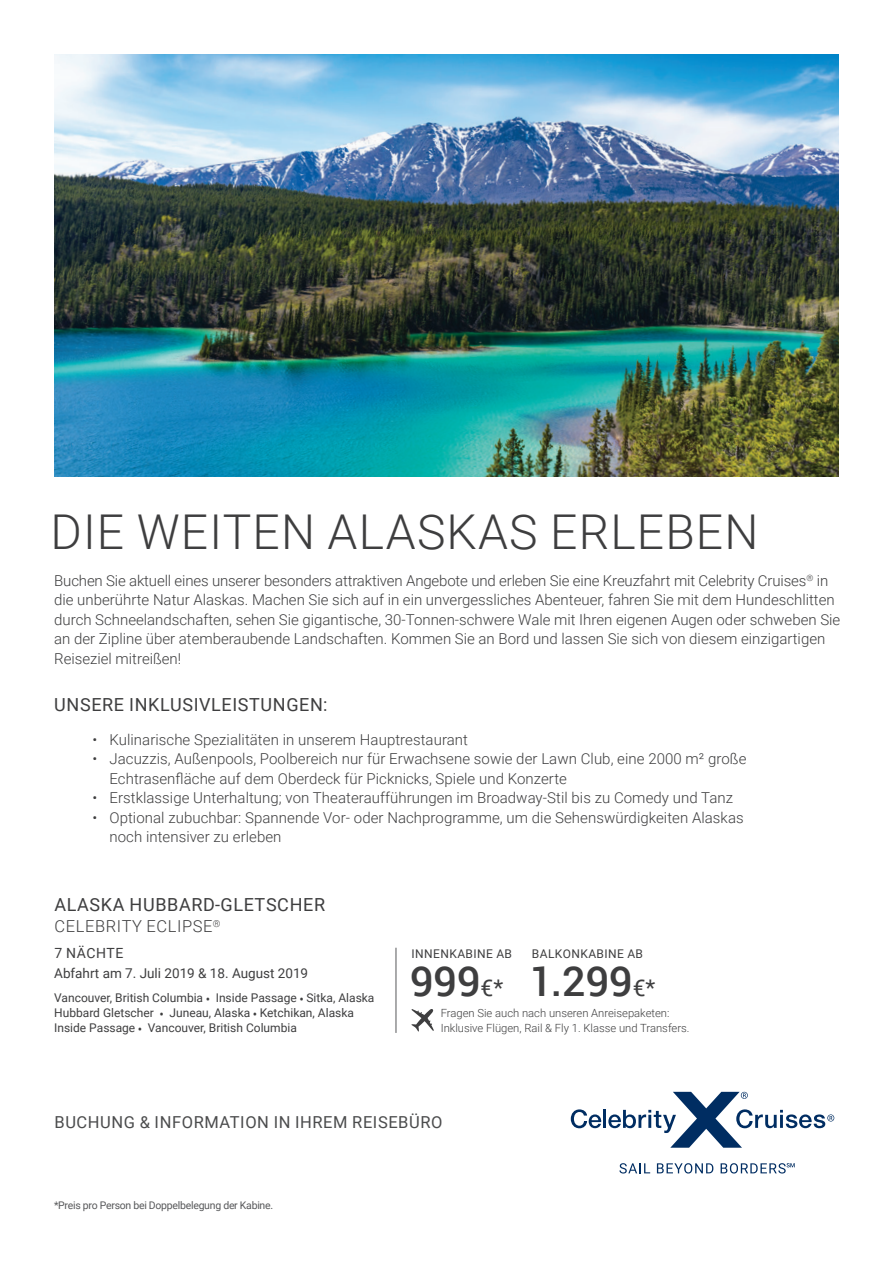
<style>
.page{position:relative;width:893px;height:1263px;background:#fff}
.page>*{position:absolute;margin:0;border:0;box-sizing:border-box;transform-origin:0 0}
.t1{font:300 48px "Roboto";letter-spacing:.025em;color:#3e3e3f}
.Itis_Precios{font:500 41.25px "Roboto";color:#3e3e3f}
.Itis_NombreIti{font:18px "Roboto";letter-spacing:.035em;color:#3e3e3f}
.t2{font:16.5px "Roboto";letter-spacing:.035em;color:#4b4c4d}
.Itis_NombreIti-2{font:300 16.5px "Roboto";letter-spacing:.035em;color:#3e3e3f}
.t3{font:300 15px/19.5px "Roboto";color:#3e3e3f}
.Itis_Tabla_Titular{font:13.95px "Roboto";letter-spacing:.035em;color:#3e3e3f}
.Itis_Tabla_Titular-2{font:13.5px "Roboto";color:#3e3e3f}
.Itis_Tabla_Titular-3{font:12px/15px "Roboto";color:#3e3e3f}
.Itis_Precios-2{font:12px "Roboto";letter-spacing:.035em;color:#3e3e3f}
.Itis_Tabla_Titular-4{font:300 11.25px/15px "Roboto";color:#3e3e3f}
.Copy{font:10.5px "Roboto";letter-spacing:-.025em;color:#57585a}
.s1{font-weight:400;font-size:22.95px}
.s2{font-family:"Darwin";font-weight:300;font-size:9px}
</style>
<div class="page">
<img style="left:54px;top:54px;width:785px;height:422px">
<svg style="left:571px;top:1109px;width:31px;height:19px"></svg>
<hr style="left:603px;top:1110px;width:3px;height:18px;background:#002d62">
<svg style="left:608px;top:1092px;width:226px;height:56px"></svg>
<svg style="left:619px;top:1163px;width:31px;height:10px"></svg>
<svg style="left:657px;top:1163px;width:56px;height:10px"></svg>
<svg style="left:721px;top:1163px;width:74px;height:10px"></svg>
<hr style="left:396px;top:948px;width:1px;height:85px;background:#57585a">
<svg style="left:411px;top:1009px;width:23px;height:23px"></svg>
<p class="t1" style="left:50px;top:498px;width:710px">DIE WEITEN ALASKAS ERLEBEN</p>
<p class="t3" style="left:54px;top:570px;width:788px">Buchen Sie aktuell eines unserer besonders attraktiven Angebote und erleben Sie eine Kreuzfahrt mit Celebrity Cruises<sup>®</sup> in die unberührte Natur Alaskas. Machen Sie sich auf in ein unvergessliches Abenteuer, fahren Sie mit dem Hundeschlitten durch Schneelandschaften, sehen Sie gigantische, 30-Tonnen-schwere Wale mit Ihren eigenen Augen oder schweben Sie an der Zipline über atemberaubende Landschaften. Kommen Sie an Bord und lassen Sie sich von diesem einzigartigen Reiseziel mitreißen!</p>
<p class="Itis_NombreIti" style="left:54px;top:692px;width:275px">UNSERE INKLUSIVLEISTUNGEN:</p>
<p class="t3" style="left:92px;top:729px;width:377px">• Kulinarische Spezialitäten in unserem Hauptrestaurant</p>
<p class="t3" style="left:109px;top:748px;width:638px;text-indent:-17px">• Jacuzzis, Außenpools, Poolbereich nur für Erwachsene sowie der Lawn Club, eine 2000 m² große<br>Echtrasenfläche auf dem Oberdeck für Picknicks, Spiele und Konzerte</p>
<p class="t3" style="left:92px;top:787px;width:642px">• Erstklassige Unterhaltung; von Theateraufführungen im Broadway-Stil bis zu Comedy und Tanz</p>
<p class="t3" style="left:109px;top:807px;width:636px;text-indent:-17px">• Optional zubuchbar: Spannende Vor- oder Nachprogramme, um die Sehenswürdigkeiten Alaskas noch intensiver zu erleben</p>
<p class="Itis_NombreIti" style="left:55px;top:892px;width:272px">ALASKA HUBBARD-GLETSCHER</p>
<p class="Itis_NombreIti-2" style="left:55px;top:915px;width:168px">CELEBRITY ECLIPSE<sup>®</sup></p>
<p class="Itis_Tabla_Titular" style="left:54px;top:943px;width:70px">7 NÄCHTE</p>
<p class="Itis_Tabla_Titular-2" style="left:54px;top:963px;width:255px">Abfahrt am 7. Juli 2019 &amp; 18. August 2019</p>
<p class="Itis_Precios" style="left:410px;top:952px;width:95px">999<span class="s1">€*</span></p>
<p class="Itis_Precios" style="left:530px;top:952px;width:127px">1.299<span class="s1">€*</span></p>
<p class="Itis_Precios-2" style="left:412px;top:945px;width:102px">INNENKABINE AB</p>
<p class="Itis_Precios-2" style="left:532px;top:945px;width:113px">BALKONKABINE AB</p>
<p class="Itis_Tabla_Titular-3" style="left:54px;top:989px;width:322px">Vancouver, British Columbia <span class="s2">•</span> Inside Passage <span class="s2">•</span> Sitka, Alaska<br>Hubbard Gletscher <span class="s2">•</span> Juneau, Alaska <span class="s2">•</span> Ketchikan, Alaska<br>Inside Passage <span class="s2">•</span> Vancouver, British Columbia</p>
<p class="Itis_Tabla_Titular-4" style="left:441px;top:1005px;width:250px">Fragen Sie auch nach unseren Anreisepaketen:<br>Inklusive Flügen, Rail &amp; Fly 1. Klasse und Transfers.</p>
<p class="t2" style="left:55px;top:1110px;width:390px">BUCHUNG &amp; INFORMATION IN IHREM REISEBÜRO</p>
<p class="Copy" style="left:54px;top:1198px;width:221px">*Preis pro Person bei Doppelbelegung der Kabine.</p>
</div>
